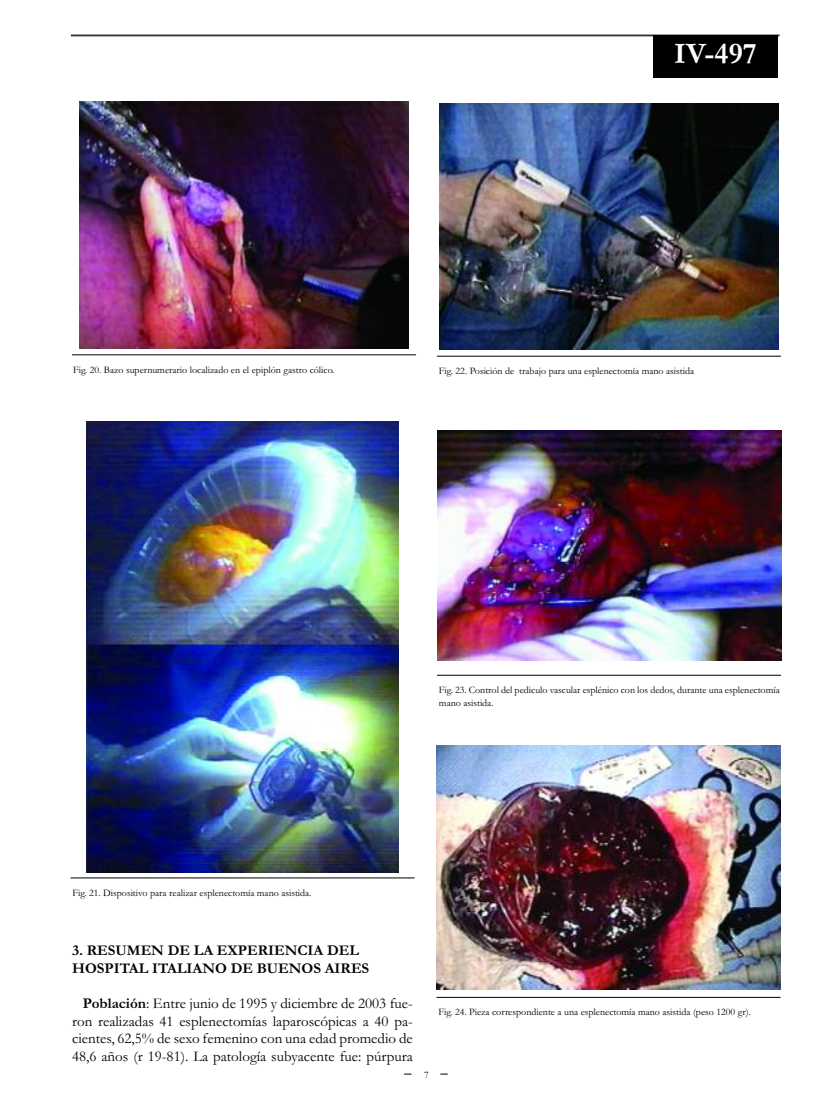
<style>
.page{position:relative;width:815px;height:1099px;background:#fff}
.page>*{position:absolute;margin:0;border:0;box-sizing:border-box;transform-origin:0 0}
.t1{font:700 30px "Garamond";color:#fff}
.t2{font:15px/17.5px "Garamond";color:#000;text-align:justify}
.t3{font:700 15px/17.5px "Garamond";color:#000}
.t4{font:10px/12.5px "Garamond";color:#000}
.s1{font-weight:700}
</style>
<div class="page">
<hr style="left:71px;top:34px;width:709px;height:2px;background:#333">
<div style="left:653px;top:35px;width:124px;height:43px;background:#000"></div>
<hr style="left:72px;top:354px;width:344px;height:1px;background:#000">
<img style="left:79px;top:102px;width:330px;height:246px">
<hr style="left:71px;top:877px;width:344px;height:1px;background:#000">
<img style="left:86px;top:422px;width:313px;height:450px">
<hr style="left:437px;top:356px;width:344px;height:1px;background:#000">
<img style="left:440px;top:103px;width:338px;height:246px">
<hr style="left:437px;top:675px;width:344px;height:1px;background:#000">
<img style="left:437px;top:430px;width:344px;height:230px">
<hr style="left:437px;top:997px;width:344px;height:1px;background:#000">
<img style="left:437px;top:745px;width:344px;height:244px">
<h1 class="t1" style="left:674px;top:35px;width:84px">IV-497</h1>
<p class="t4" style="left:73px;top:363px;width:263px">Fig. 20. Bazo supernumerario localizado en el epiplón gastro cólico.</p>
<p class="t4" style="left:439px;top:364px;width:257px">Fig. 22. Posición de trabajo para una esplenectomía mano asistida</p>
<p class="t4" style="left:439px;top:683px;width:342px">Fig. 23. Control del pediculo vascular esplénico con los dedos, durante una esplenectomía mano asistida.</p>
<p class="t4" style="left:72px;top:886px;width:241px">Fig. 21. Dispositivo para realizar esplenectomía mano asistida.</p>
<h2 class="t3" style="left:72px;top:941px;width:299px">3. RESUMEN DE LA EXPERIENCIA DEL<br>HOSPITAL ITALIANO DE BUENOS AIRES</h2>
<h2 class="t2" style="left:72px;top:994px;width:342px;text-indent:11px"><span class="s1">Población</span>: Entre junio de 1995 y diciembre de 2003 fue&shy;ron realizadas 41 esplenectomías laparoscópicas a 40 pa&shy;cientes, 62,5% de sexo femenino con una edad promedio de 48,6 años (r 19-81). La patología subyacente fue: púrpura</h2>
<p class="t4" style="left:439px;top:1005px;width:314px">Fig. 24. Pieza correspondiente a una esplenectomía mano asistida (peso 1200 gr).</p>
<p class="t4" style="left:424px;top:1068px;width:6px">7</p>
</div>
